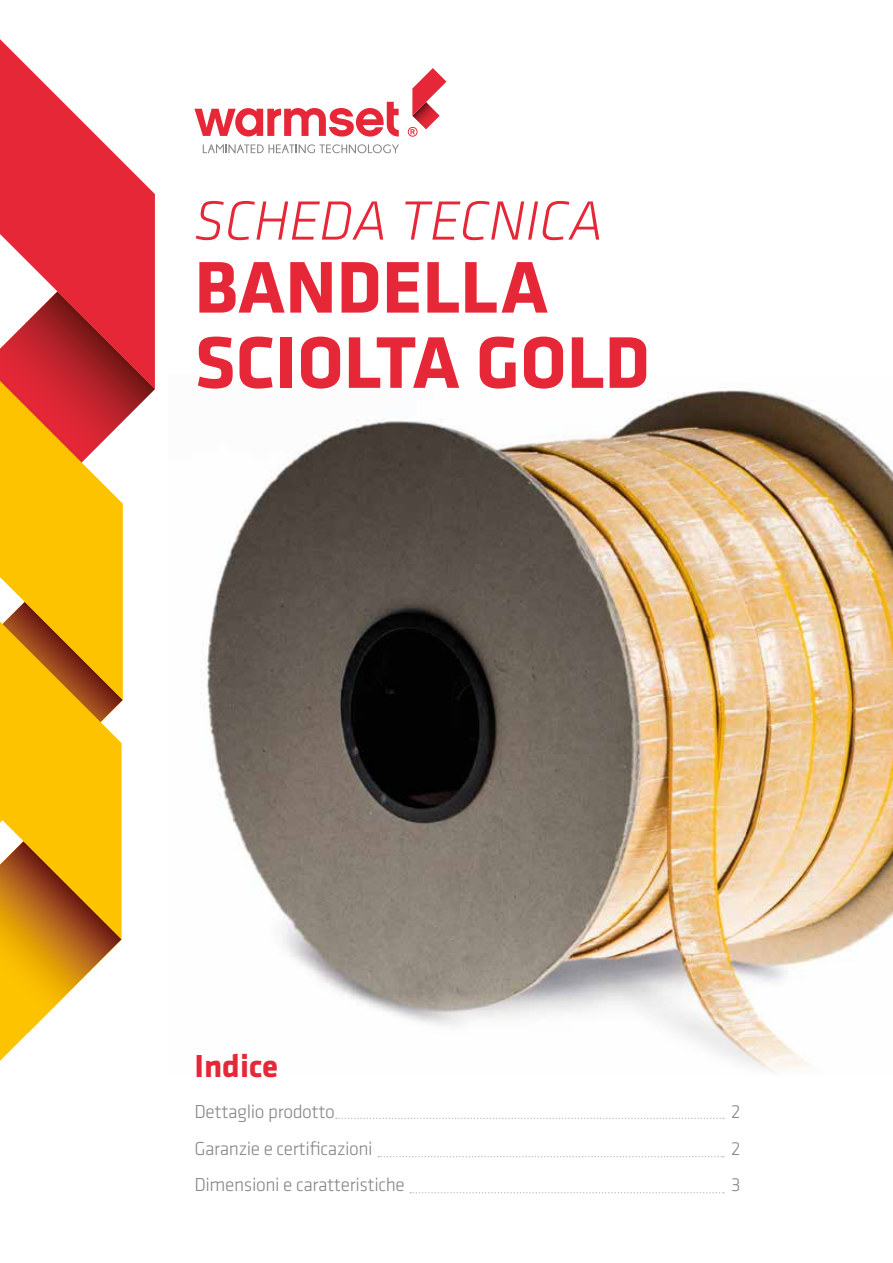
<style>
.page{position:relative;width:893px;height:1263px;background:#fff}
.page>*{position:absolute;margin:0;border:0;box-sizing:border-box;transform-origin:0 0}
.t1{font:700 75.75px/75.2px "Klavika";color:#e62737}
.t2{font:italic 300 57.3px "Klavika";color:#e62737}
.t3{font:700 33px "Klavika";color:#e62737}
.t4{font:300 19.5px/36.8px "Klavika";letter-spacing:-.02em;color:#878787}
</style>
<div class="page">
<svg style="left:123px;top:389px;width:32px;height:32px"></svg>
<svg style="left:0;top:39px;width:155px;height:350px;fill:#e62737"></svg>
<svg style="left:0;top:319px;width:123px;height:283px;background:#e38026"></svg>
<svg style="left:0;top:602px;width:123px;height:459px"></svg>
<svg style="left:0;top:558px;width:122px;height:381px;background:#e5a80f"></svg>
<img style="left:201px;top:390px;width:692px;height:682px">
<svg style="left:194px;top:102px;width:205px;height:35px"></svg>
<svg style="left:203px;top:144px;width:196px;height:9px"></svg>
<svg style="left:408px;top:68px;width:38px;height:69px"></svg>
<svg style="left:336px;top:1118px;width:388px;height:1px"></svg>
<svg style="left:410px;top:1192px;width:314px;height:1px"></svg>
<svg style="left:378px;top:1156px;width:346px;height:1px"></svg>
<h2 class="t2" style="left:194px;top:189px;width:411px">SCHEDA TECNICA</h2>
<h1 class="t1" style="left:194px;top:251px;width:457px">BANDELLA<br>SCIOLTA GOLD</h1>
<h3 class="t3" style="left:194px;top:1048px;width:85px">Indice</h3>
<p class="t4" style="left:194px;top:1093px;width:212px">Dettaglio prodotto<br>Garanzie e certificazioni<br>Dimensioni e caratteristiche</p>
<p class="t4" style="left:731px;top:1093px;width:11px;text-align:justify">2<br>2<br>3</p>
</div>
